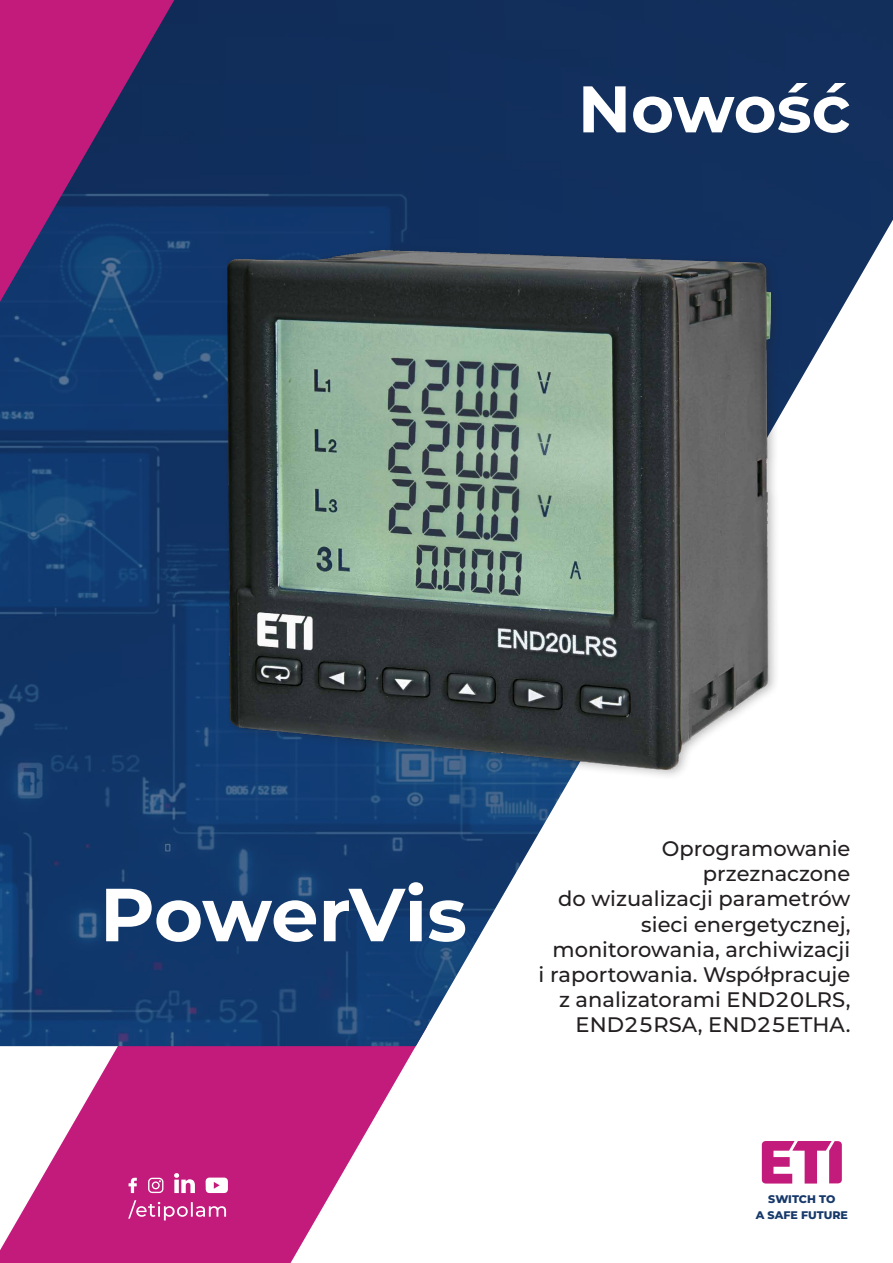
<style>
.page{position:relative;width:893px;height:1263px;background:#fff}
.page>*{position:absolute;margin:0;border:0;box-sizing:border-box;transform-origin:0 0}
.t1{font:700 75px "Montserrat";letter-spacing:-.01em;color:#fff}
.t2{font:700 65.7px "Montserrat";color:#fff}
.t3{font:500 21px/25.2px "Montserrat";color:#231f20;text-align:right}
.t4{font:800 11.1px "Montserrat";color:#17396a}
</style>
<div class="page">
<svg style="left:0;top:1046px;width:416px;height:217px;fill:#c31b7c"></svg>
<img style="left:0;top:0;width:893px;height:1046px">
<svg style="left:0;top:0;width:174px;height:302px;background:#6a2871"></svg>
<svg style="left:148px;top:1178px;width:15px;height:15px"></svg>
<svg style="left:129px;top:1178px;width:8px;height:15px"></svg>
<svg style="left:174px;top:1173px;width:21px;height:20px"></svg>
<svg style="left:206px;top:1177px;width:22px;height:16px"></svg>
<svg style="left:128px;top:1200px;width:98px;height:20px;background:#cf4a97"></svg>
<svg style="left:762px;top:1141px;width:80px;height:42px"></svg>
<div style="left:222px;top:244px;width:560px;height:537px;background:#231f20;opacity:.3"></div>
<img style="left:228px;top:251px;width:542px;height:518px">
<p class="t2" style="left:578px;top:62px;width:274px">Nowość</p>
<p class="t1" style="left:100px;top:860px;width:369px">PowerVis</p>
<p class="t3" style="left:558px;top:835px;width:294px">Oprogramowanie przeznaczone<br>do wizualizacji parametrów sieci energetycznej,</p>
<p class="t3" style="left:539px;top:936px;width:313px">monitorowania, archiwizacji<br>i raportowania. Współpracuje z analizatorami END20LRS,<br>END25RSA, END25ETHA.</p>
<p class="t4" style="left:768px;top:1191px;width:69px">SWITCH TO</p>
<p class="t4" style="left:756px;top:1207px;width:94px">A SAFE FUTURE</p>
</div>
